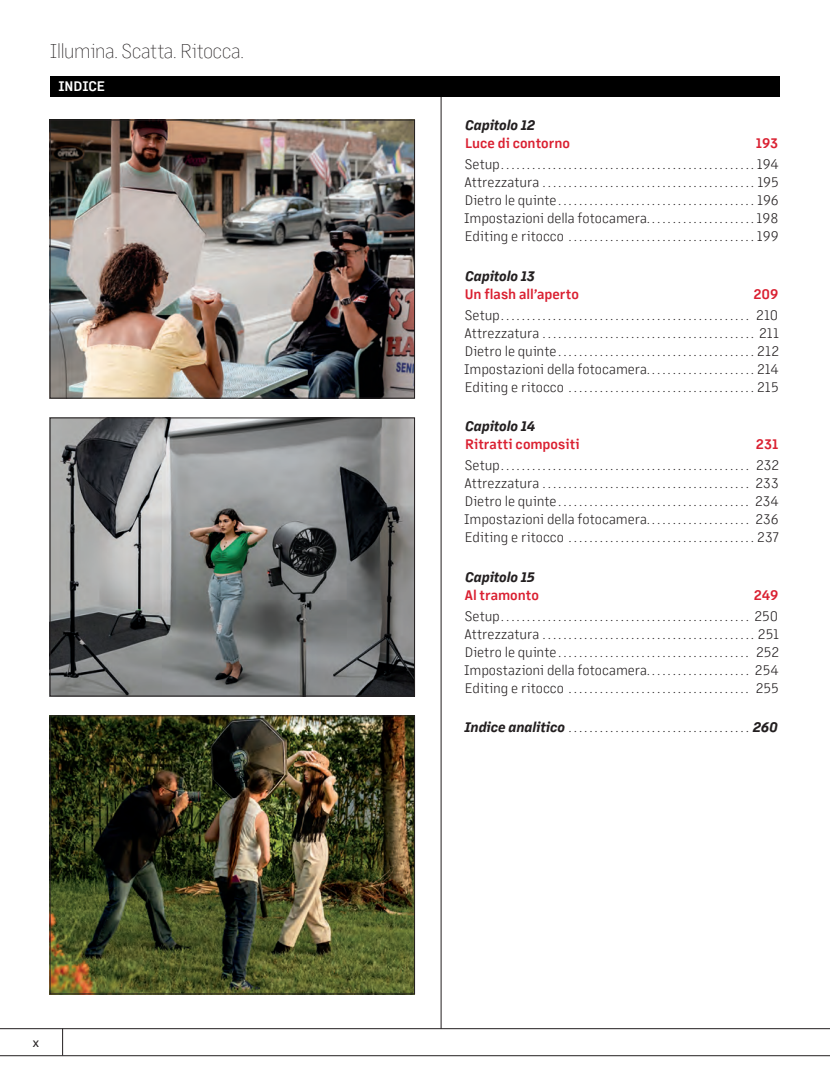
<style>
.page{position:relative;width:830px;height:1084px;background:#fff}
.page>*{position:absolute;margin:0;border:0;box-sizing:border-box;transform-origin:0 0}
.t1{font:200 19.5px "Margin MVB";letter-spacing:-.03em;color:#231f20}
.t2{font:300 13.5px "Margin MVB";color:#231f20}
.t3{font:600 13.5px "Margin MVB";letter-spacing:.005em;color:#da2031}
.t4{font:italic 700 13.5px "Margin MVB";letter-spacing:-.005em;color:#231f20}
.t5{font:600 13.5px "Margin MVB";color:#fff}
.t6{font:13.5px "Myriad Pro";color:#231f20}
.t7{font:300 12.75px/18px "Margin MVB";color:#231f20;text-align:justify}
.s1{font-size:13.5px}
.s2{font-size:12.75px}
.s3{font-weight:700;font-style:italic;font-size:13.5px}
</style>
<div class="page">
<hr style="left:0;top:1028px;width:829px;height:1px;background:#231f20">
<hr style="left:0;top:1055px;width:829px;height:1px;background:#231f20">
<hr style="left:440px;top:96px;width:1px;height:933px;background:#231f20">
<svg style="left:62px;top:1028px;width:1px;height:27px"></svg>
<img style="left:52px;top:718px;width:360px;height:274px">
<div style="left:50px;top:716px;width:364px;height:278px;border:1px solid #231f20"></div>
<img style="left:52px;top:420px;width:360px;height:274px">
<div style="left:50px;top:418px;width:364px;height:278px;border:1px solid #231f20"></div>
<img style="left:52px;top:122px;width:360px;height:274px">
<div style="left:50px;top:120px;width:364px;height:278px;border:1px solid #231f20"></div>
<div style="left:50px;top:76px;width:729px;height:21px;background:#000"></div>
<h1 class="t1" style="left:50px;top:37px;width:196px">Illumina. Scatta. Ritocca.</h1>
<p class="t5" style="left:58px;top:77px;width:48px">INDICE</p>
<p class="t6" style="left:33px;top:1034px;width:8px">x</p>
<p class="t4" style="left:465px;top:116px;width:72px">Capitolo 12</p>
<p class="t3" style="left:465px;top:134px;width:106px">Luce di contorno</p>
<p class="t3" style="left:755px;top:134px;width:24px">193</p>
<p class="t7" style="left:464px;top:155px;width:316px"><span class="s1">Setup</span>.................................................<span class="s1">194<br>Attrezzatura</span>.........................................<span class="s1">195<br>Dietro le quinte</span>......................................<span class="s1">196</span></p>
<p class="t2" style="left:464px;top:209px;width:315px">Impostazioni della fotocamera<span class="s2">. . . . . . . . . . . . . . . . . . . . .</span> 198</p>
<p class="t7" style="left:464px;top:227px;width:315px"><span class="s1">Editing e ritocco</span> ....................................<span class="s1">199</span></p>
<p class="t4" style="left:465px;top:266px;width:71px">Capitolo 13</p>
<p class="t3" style="left:464px;top:284px;width:115px">Un flash all’aperto</p>
<p class="t3" style="left:753px;top:284px;width:27px">209</p>
<p class="t7" style="left:464px;top:305px;width:316px"><span class="s1">Setup</span>................................................ <span class="s1">210<br>Attrezzatura</span>......................................... <span class="s1">211<br>Dietro le quinte</span>......................................<span class="s1">212</span></p>
<p class="t2" style="left:464px;top:359px;width:316px">Impostazioni della fotocamera<span class="s2">. . . . . . . . . . . . . . . . . . . . .</span> 214</p>
<p class="t7" style="left:464px;top:377px;width:315px"><span class="s1">Editing e ritocco</span> ....................................<span class="s1">215</span></p>
<p class="t4" style="left:465px;top:417px;width:72px">Capitolo 14</p>
<p class="t3" style="left:465px;top:435px;width:116px">Ritratti compositi</p>
<p class="t3" style="left:755px;top:435px;width:24px">231</p>
<p class="t7" style="left:464px;top:456px;width:316px"><span class="s1">Setup</span>................................................ <span class="s1">232<br>Attrezzatura</span>........................................ <span class="s1">233<br>Dietro le quinte</span>..................................... <span class="s1">234</span></p>
<p class="t2" style="left:464px;top:510px;width:316px">Impostazioni della fotocamera<span class="s2">. . . . . . . . . . . . . . . . . . . .</span> 236</p>
<p class="t7" style="left:464px;top:528px;width:316px"><span class="s1">Editing e ritocco</span> ....................................<span class="s1">237</span></p>
<p class="t4" style="left:465px;top:567px;width:71px">Capitolo 15</p>
<p class="t3" style="left:464px;top:585px;width:76px">Al tramonto</p>
<p class="t3" style="left:753px;top:585px;width:26px">249</p>
<p class="t7" style="left:464px;top:607px;width:316px"><span class="s1">Setup</span>................................................ <span class="s1">250<br>Attrezzatura</span>......................................... <span class="s1">251<br>Dietro le quinte</span>..................................... <span class="s1">252</span></p>
<p class="t2" style="left:464px;top:660px;width:316px">Impostazioni della fotocamera<span class="s2">. . . . . . . . . . . . . . . . . . . .</span> 254</p>
<p class="t7" style="left:464px;top:679px;width:315px"><span class="s1">Editing e ritocco</span> ................................... <span class="s1">255</span></p>
<p class="t7" style="left:464px;top:718px;width:314px"><span class="s3">Indice analitico</span>................................... <span class="s3">260</span></p>
</div>
